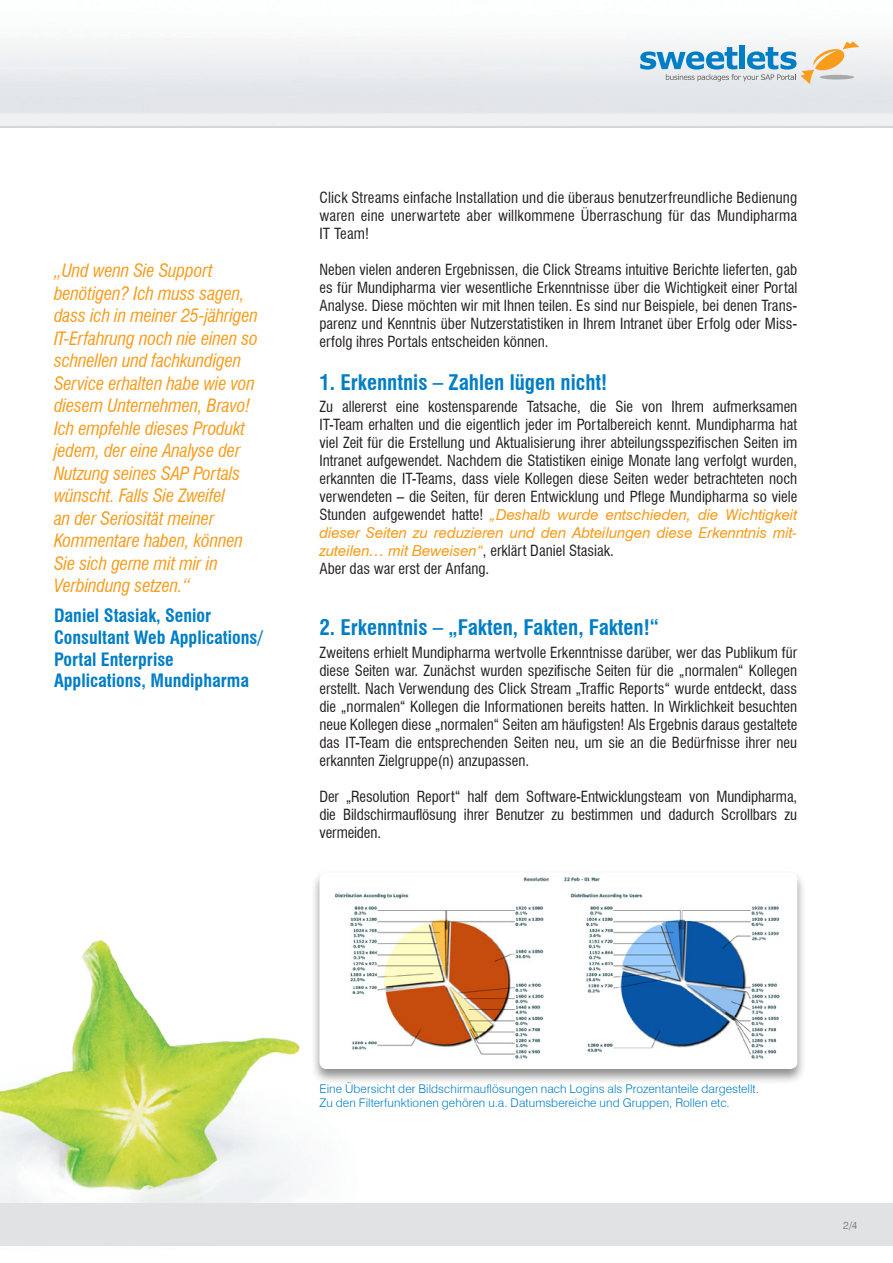
<style>
.page{position:relative;width:893px;height:1263px;background:#fff}
.page>*{position:absolute;margin:0;border:0;box-sizing:border-box;transform-origin:0 0}
.t1{font:700 condensed 21px "Swiss 721 BT";color:#007ec5}
.t2{font:italic condensed 18px/22.5px "Swiss 721 BT";letter-spacing:-.01em;color:#f89c1c}
.t3{font:700 condensed 18px/21.6px "Swiss 721 BT";color:#007ec5}
.t4{font:condensed 15px/18px "Swiss 721 BT";color:#231f20;text-align:justify}
.t5{font:300 12px/14.4px "Swiss 721 BT";letter-spacing:.005em;color:#007ec5}
.t6{font:300 10.5px "Swiss 721 BT";color:#69696c}
.s1{font-style:italic;font-stretch:normal;color:#f89c1c}
</style>
<div class="page">
<img style="left:0;top:940px;width:304px;height:263px">
<div style="left:0;top:1203px;width:893px;height:43px;background:#e1e2e4"></div>
<div style="left:310px;top:870px;width:496px;height:214px;background:#231f20;opacity:.5"></div>
<img style="left:327px;top:873px;width:470px;height:195px">
<div style="left:319px;top:872px;width:478px;height:197px;border:1px solid #fff;border-radius:6px"></div>
<svg style="left:640px;top:41px;width:220px;height:43px"></svg>
<p class="t2" style="left:54px;top:260px;width:206px">„Und wenn Sie Support benötigen? Ich muss sagen, dass ich in meiner 25-jährigen<br>IT-Erfahrung noch nie einen so schnellen und fachkundigen<br>Service erhalten habe wie von diesem Unternehmen, Bravo!<br>Ich empfehle dieses Produkt jedem, der eine Analyse der<br>Nutzung seines SAP Portals wünscht. Falls Sie Zweifel<br>an der Seriosität meiner<br>Kommentare haben, können<br>Sie sich gerne mit mir in<br>Verbindung setzen.“</p>
<p class="t3" style="left:54px;top:605px;width:210px">Daniel Stasiak, Senior<br>Consultant Web Applications/<br>Portal Enterprise<br>Applications, Mundipharma</p>
<p class="t4" style="left:319px;top:188px;width:479px">Click Streams einfache Installation und die überaus benutzerfreundliche Bedienung waren eine unerwartete aber willkommene Überraschung für das Mundipharma IT Team!</p>
<p class="t4" style="left:319px;top:260px;width:479px">Neben vielen anderen Ergebnissen, die Click Streams intuitive Berichte lieferten, gab es für Mundipharma vier wesentliche Erkenntnisse über die Wichtigkeit einer Portal Analyse. Diese möchten wir mit Ihnen teilen. Es sind nur Beispiele, bei denen Trans&shy;parenz und Kenntnis über Nutzerstatistiken in Ihrem Intranet über Erfolg oder Miss&shy;erfolg ihres Portals entscheiden können.</p>
<p class="t1" style="left:319px;top:370px;width:289px">1. Erkenntnis – Zahlen lügen nicht!</p>
<p class="t4" style="left:319px;top:398px;width:479px">Zu allererst eine kostensparende Tatsache, die Sie von Ihrem aufmerksamen IT-Team erhalten und die eigentlich jeder im Portalbereich kennt. Mundipharma hat viel Zeit für die Erstellung und Aktualisierung ihrer abteilungsspezifischen Seiten im Intranet aufgewendet. Nachdem die Statistiken einige Monate lang verfolgt wurden, erkannten die IT-Teams, dass viele Kollegen diese Seiten weder betrachteten noch verwendeten – die Seiten, für deren Entwicklung und Pflege Mundipharma so viele Stunden aufgewendet hatte! <span class="s1">„Deshalb wurde entschieden, die Wichtigkeit dieser Seiten zu reduzieren und den Abteilungen diese Erkenntnis mit&shy;zuteilen… mit Beweisen“</span>, erklärt Daniel Stasiak.</p>
<p class="t4" style="left:319px;top:560px;width:171px">Aber das war erst der Anfang.</p>
<p class="t1" style="left:319px;top:615px;width:341px">2. Erkenntnis – „Fakten, Fakten, Fakten!“</p>
<p class="t4" style="left:319px;top:643px;width:479px">Zweitens erhielt Mundipharma wertvolle Erkenntnisse darüber, wer das Publikum für diese Seiten war. Zunächst wurden spezifische Seiten für die „normalen“ Kollegen erstellt. Nach Verwendung des Click Stream „Traffic Reports“ wurde entdeckt, dass die „normalen“ Kollegen die Informationen bereits hatten. In Wirklichkeit besuchten neue Kollegen diese „normalen“ Seiten am häufigsten! Als Ergebnis daraus gestaltete das IT-Team die entsprechenden Seiten neu, um sie an die Bedürfnisse ihrer neu erkannten Zielgruppe(n) anzupassen.</p>
<p class="t4" style="left:319px;top:787px;width:479px">Der „Resolution Report“ half dem Software-Entwicklungsteam von Mundipharma, die Bildschirmauflösung ihrer Benutzer zu bestimmen und dadurch Scrollbars zu vermeiden.</p>
<p class="t5" style="left:319px;top:1081px;width:441px">Eine Übersicht der Bildschirmauflösungen nach Logins als Prozentanteile dargestellt.<br>Zu den Filterfunktionen gehören u.a. Datumsbereiche und Gruppen, Rollen etc.</p>
<p class="t6" style="left:843px;top:1218px;width:16px">2/4</p>
</div>
